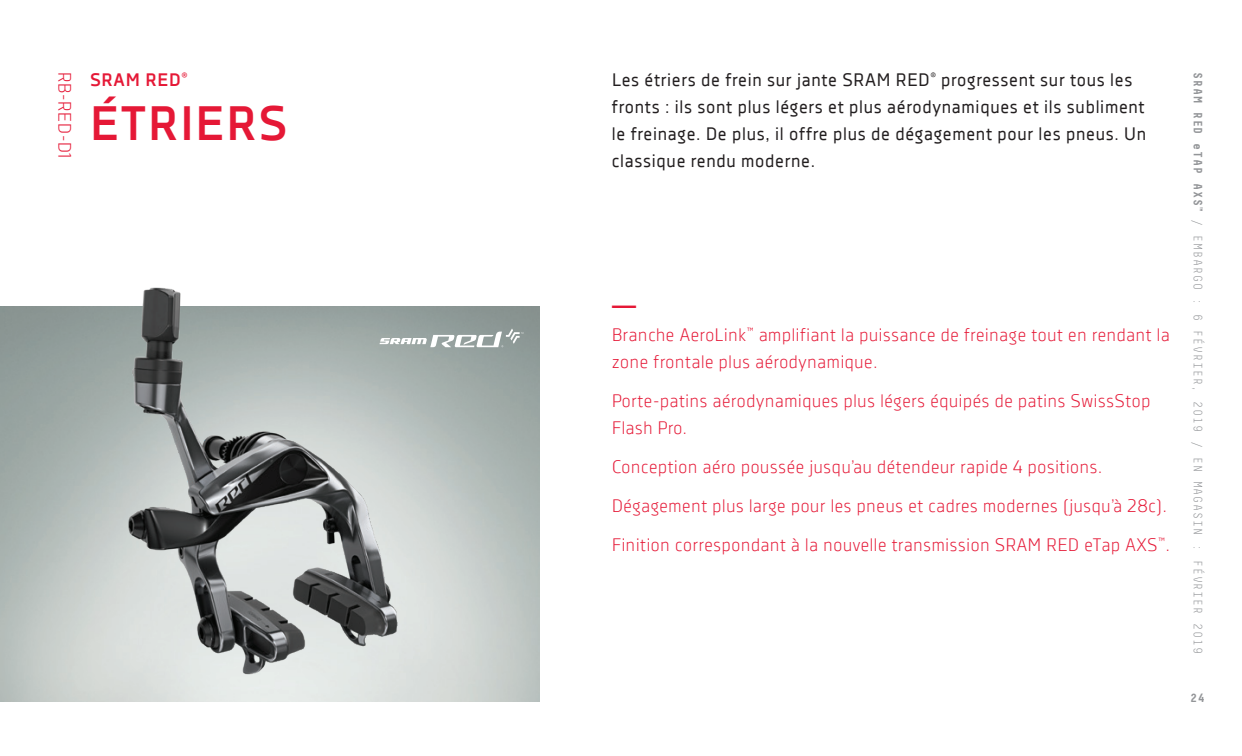
<style>
.page{position:relative;width:1242px;height:756px;background:#fff}
.page>*{position:absolute;margin:0;border:0;box-sizing:border-box;transform-origin:0 0}
.Product_Name_RED{font:700 48px "Decima Nova W01";letter-spacing:.04em;color:#e51836}
.t1{font:48px "Minion Pro";color:#e51836}
.Bullet_1_RED{font:300 18px/27px "Decima Nova W01";letter-spacing:.04em;color:#e51836}
.Product_Description{font:18px/27px "Decima Nova W01";letter-spacing:.04em;color:#231f20}
.Product_Number_RED{font:300 18px "Decima Nova W01";letter-spacing:.04em;color:#e51836}
.Product_Name_RED_sml{font:700 18px "Decima Nova W01";letter-spacing:.04em;color:#e51836}
.t2{font:300 12px "Decima Mono W01";letter-spacing:.06em;color:#939598}
.t3{font:700 12px "Decima Mono W01";color:#939598}
.s1{font-weight:700}
</style>
<div class="page">
<img style="left:106px;top:287px;width:304px;height:395px">
<svg style="left:379px;top:328px;width:145px;height:19px"></svg>
<p class="Product_Number_RED" style="left:75px;top:72px;width:88px;rotate:90deg">RB-RED-D1</p>
<p class="Product_Name_RED_sml" style="left:90px;top:69px;width:99px">SRAM RED<sup>®</sup></p>
<p class="Product_Name_RED" style="left:90px;top:95px;width:199px">ÉTRIERS</p>
<p class="Product_Description" style="left:612px;top:66px;width:536px">Les étriers de frein sur jante SRAM RED<sup>®</sup> progressent sur tous les fronts : ils sont plus légers et plus aérodynamiques et ils subliment le freinage. De plus, il offre plus de dégagement pour les pneus. Un classique rendu moderne.</p>
<p class="t1" style="left:612px;top:254px;width:25px">_</p>
<p class="Bullet_1_RED" style="left:612px;top:321px;width:559px">Branche AeroLink<sup>™</sup> amplifiant la puissance de freinage tout en rendant la zone frontale plus aérodynamique.</p>
<p class="Bullet_1_RED" style="left:612px;top:387px;width:540px">Porte-patins aérodynamiques plus légers équipés de patins SwissStop<br>Flash Pro.</p>
<p class="Bullet_1_RED" style="left:612px;top:453px;width:492px">Conception aéro poussée jusqu’au détendeur rapide 4 positions.</p>
<p class="Bullet_1_RED" style="left:612px;top:492px;width:556px">Dégagement plus large pour les pneus et cadres modernes (jusqu’à 28c).</p>
<p class="Bullet_1_RED" style="left:612px;top:531px;width:559px">Finition correspondant à la nouvelle transmission SRAM RED eTap AXS<sup>™</sup>.</p>
<p class="t2" style="left:1205px;top:72px;width:584px;rotate:90deg"><span class="s1">SRAM RED eTAP AXS</span><sup>™</sup> / EMBARGO : 6 FÉVRIER, 2019 / EN MAGASIN : FÉVRIER 2019</p>
<p class="t3" style="left:1190px;top:691px;width:16px">24</p>
</div>
